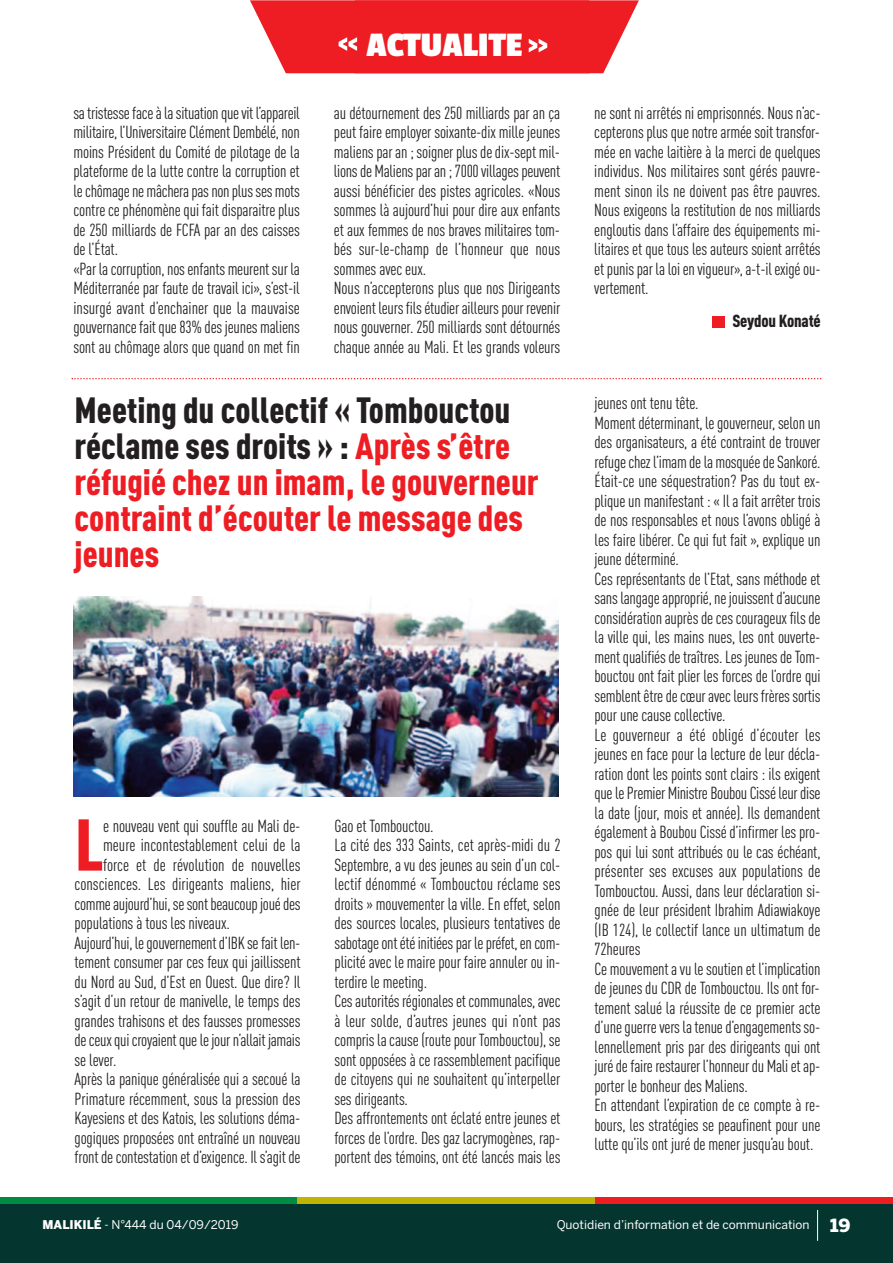
<style>
.page{position:relative;width:893px;height:1263px;background:#fff}
.page>*{position:absolute;margin:0;border:0;box-sizing:border-box;transform-origin:0 0}
.t1{font:900 condensed 72px "DIN Pro";color:#ee1d23}
.t2{font:900 condensed 36px/36px "DIN Pro";color:#ee1d23}
.t3{font:700 36px "Passion One";color:#fff}
.t4{font:condensed 17.25px/19.5px "DIN Pro";letter-spacing:-.01em;color:#231f20}
.t5{font:900 condensed 17.25px "DIN Pro";letter-spacing:-.01em;color:#231f20}
.t6{font:12px "Benton Sans";color:#fff}
.s1{color:#231f20}
.s2{font-weight:900}
.s3{font-weight:900;font-size:18px}
</style>
<div class="page">
<div style="left:0;top:1203px;width:893px;height:60px;background:#05352f"></div>
<div style="left:0;top:1197px;width:298px;height:6px;background:#008b43"></div>
<div style="left:298px;top:1197px;width:297px;height:6px;background:#c0b301"></div>
<div style="left:595px;top:1197px;width:297px;height:6px;background:#ee1d23"></div>
<hr style="left:817px;top:1210px;width:1px;height:31px;background:#fff">
<svg style="left:250px;top:0;width:389px;height:73px;background:#ef3439"></svg>
<div style="left:712px;top:316px;width:12px;height:11px;background:#ee1d23"></div>
<img style="left:73px;top:597px;width:485px;height:200px">
<svg style="left:72px;top:378px;width:749px;height:1px"></svg>
<h2 class="t3" style="left:366px;top:26px;width:157px">ACTUALITE</h2>
<p class="t4" style="left:73px;top:104px;width:228px">satristessefaceàlasituationquevit l’appareil militaire, l’UniversitaireClément Dembélé,non moins Président du Comité de pilotage de la plateforme de la lutte contre la corruption et lechômagenemâcherapasnonplussesmots contre ce phénomène qui fait disparaitre plus de 250 milliards de FCFA par an des caisses de l’État.<br>«Par lacorruption,nosenfantsmeurentsur la Méditerranée par faute de travail ici», s’est-il insurgé avant d’enchainer que la mauvaise gouvernancefaitque83%desjeunes maliens sont au chômage alors que quand on met fin</p>
<p class="t4" style="left:334px;top:104px;width:228px">au détournement des 250 milliards par an ça peut faire employer soixante-dix mille jeunes maliens par an ; soigner plus de dix-sept mil&shy;lionsdeMaliensparan;7000villagespeuvent aussi bénéficier des pistes agricoles. «Nous sommes là aujourd’hui pour dire aux enfants et aux femmes de nos braves militaires tom&shy;bés sur-le-champ de l’honneur que nous sommes avec eux.<br>Nous n’accepterons plus que nos Dirigeants envoient leursfilsétudierailleurspour revenir nous gouverner. 250 milliards sont détournés chaque année au Mali. Et les grands voleurs</p>
<p class="t4" style="left:594px;top:104px;width:228px;text-align:justify">ne sont ni arrêtés ni emprisonnés. Nous n’ac&shy;cepterons plus que notre armée soit transfor&shy;mée en vache laitière à la merci de quelques individus. Nos militaires sont gérés pauvre&shy;ment sinon ils ne doivent pas être pauvres.<br>Nous exigeons la restitution de nos milliards engloutis dans l’affaire des équipements mi&shy;litaires et que tous les auteurs soient arrêtés et punis par la loi en vigueur», a-t-il exigé ou&shy;vertement.</p>
<p class="t5" style="left:732px;top:315px;width:90px">Seydou Konaté</p>
<h2 class="t2" style="left:75px;top:395px;width:466px"><span class="s1">Meeting du collectif « Tombouctou réclame ses droits » :</span> Après s’être réfugié chez un imam, le gouverneur contraint d’écouter le message des jeunes</h2>
<h1 class="t1" style="left:75px;top:819px;width:31px">L</h1>
<p class="t4" style="left:103px;top:817px;width:199px">e nouveau vent qui souffle au Mali de-</p>
<p class="t4" style="left:103px;top:837px;width:199px">meure incontestablement celui de la</p>
<p class="t4" style="left:103px;top:856px;width:199px">force et de révolution de nouvelles</p>
<p class="t4" style="left:75px;top:876px;width:228px">consciences. Les dirigeants maliens, hier</p>
<p class="t4" style="left:75px;top:895px;width:228px">commeaujourd’hui,sesontbeaucoupjouédes</p>
<p class="t4" style="left:75px;top:915px;width:157px">populations à tous les niveaux.</p>
<p class="t4" style="left:75px;top:934px;width:227px">Aujourd’hui, legouvernementd’IBK sefait len-</p>
<p class="t4" style="left:75px;top:954px;width:228px">tement consumer par ces feux qui jaillissent</p>
<p class="t4" style="left:75px;top:973px;width:228px">du Nord au Sud, d’Est en Ouest. Que dire? Il</p>
<p class="t4" style="left:75px;top:993px;width:228px">s’agit d’un retour de manivelle, le temps des</p>
<p class="t4" style="left:75px;top:1012px;width:228px">grandes trahisons et des fausses promesses</p>
<p class="t4" style="left:75px;top:1032px;width:228px">deceuxquicroyaientquelejourn’allait jamais</p>
<p class="t4" style="left:75px;top:1051px;width:43px">se lever.</p>
<p class="t4" style="left:75px;top:1071px;width:227px">Après la panique généralisée qui a secoué la</p>
<p class="t4" style="left:75px;top:1090px;width:228px">Primature récemment, sous la pression des</p>
<p class="t4" style="left:75px;top:1110px;width:227px">Kayesiens et des Katois, les solutions déma-</p>
<p class="t4" style="left:75px;top:1129px;width:228px">gogiques proposées ont entraîné un nouveau</p>
<p class="t4" style="left:75px;top:1149px;width:227px">frontdecontestationetd’exigence. Ils’agitde</p>
<p class="t4" style="left:334px;top:817px;width:228px">Gao et Tombouctou.<br>La cité des 333 Saints, cet après-midi du 2<br>Septembre, a vu des jeunes au sein d’un col&shy;lectif dénommé « Tombouctou réclame ses droits » mouvementer la ville. En effet, selon des sources locales, plusieurs tentatives de sabotageontétéinitiéespar lepréfet,encom&shy;plicité avec le maire pour faire annuler ou in&shy;terdire le meeting.<br>Cesautoritésrégionalesetcommunales,avec à leur solde, d’autres jeunes qui n’ont pas compris la cause (route pour Tombouctou), se sont opposées à ce rassemblement pacifique de citoyens qui ne souhaitent qu’interpeller ses dirigeants.<br>Des affrontements ont éclaté entre jeunes et forces de l’ordre. Des gaz lacrymogènes, rap&shy;portent des témoins, ont été lancés mais les</p>
<p class="t4" style="left:594px;top:395px;width:228px">jeunes ont tenu tête.<br>Moment déterminant, le gouverneur, selon un des organisateurs, a été contraint de trouver refugechez l’imamdelamosquéedeSankoré.<br>Était-ce une séquestration? Pas du tout ex&shy;plique un manifestant : « Il a fait arrêter trois de nos responsables et nous l’avons obligé à les faire libérer. Ce qui fut fait », explique un jeune déterminé.<br>Ces représentants de l’Etat, sans méthode et sanslangageapproprié,nejouissentd’aucune considération auprès de ces courageux fils de la ville qui, les mains nues, les ont ouverte&shy;mentqualifiésdetraîtres.LesjeunesdeTom&shy;bouctou ont fait plier les forces de l’ordre qui semblentêtredecœuravecleursfrèressortis pour une cause collective.<br>Le gouverneur a été obligé d’écouter les jeunes en face pour la lecture de leur décla&shy;ration dont les points sont clairs : ils exigent quele PremierMinistre BoubouCisséleurdise la date (jour, mois et année). Ils demandent également à Boubou Cissé d’infirmer les pro&shy;pos qui lui sont attribués ou le cas échéant, présenter ses excuses aux populations de Tombouctou. Aussi, dans leur déclaration si&shy;gnée de leur président Ibrahim Adiawiakoye (IB 124), le collectif lance un ultimatum de 72heures<br>Ce mouvement a vu le soutien et l’implication de jeunes du CDR de Tombouctou. Ils ont for&shy;tement salué la réussite de ce premier acte d’uneguerreverslatenued’engagementsso&shy;lennellement pris par des dirigeants qui ont jurédefairerestaurer l’honneurdu Malietap&shy;porter le bonheur des Maliens.<br>En attendant l’expiration de ce compte à re&shy;bours, les stratégies se peaufinent pour une lutte qu’ils ont juré de mener jusqu’au bout.</p>
<p class="t6" style="left:43px;top:1218px;width:197px"><span class="s2">MALIKILÉ</span> - N°444 du 04/09/2019</p>
<p class="t6" style="left:557px;top:1218px;width:295px">Quotidien d’information et de communication <span class="s3">19</span></p>
</div>
